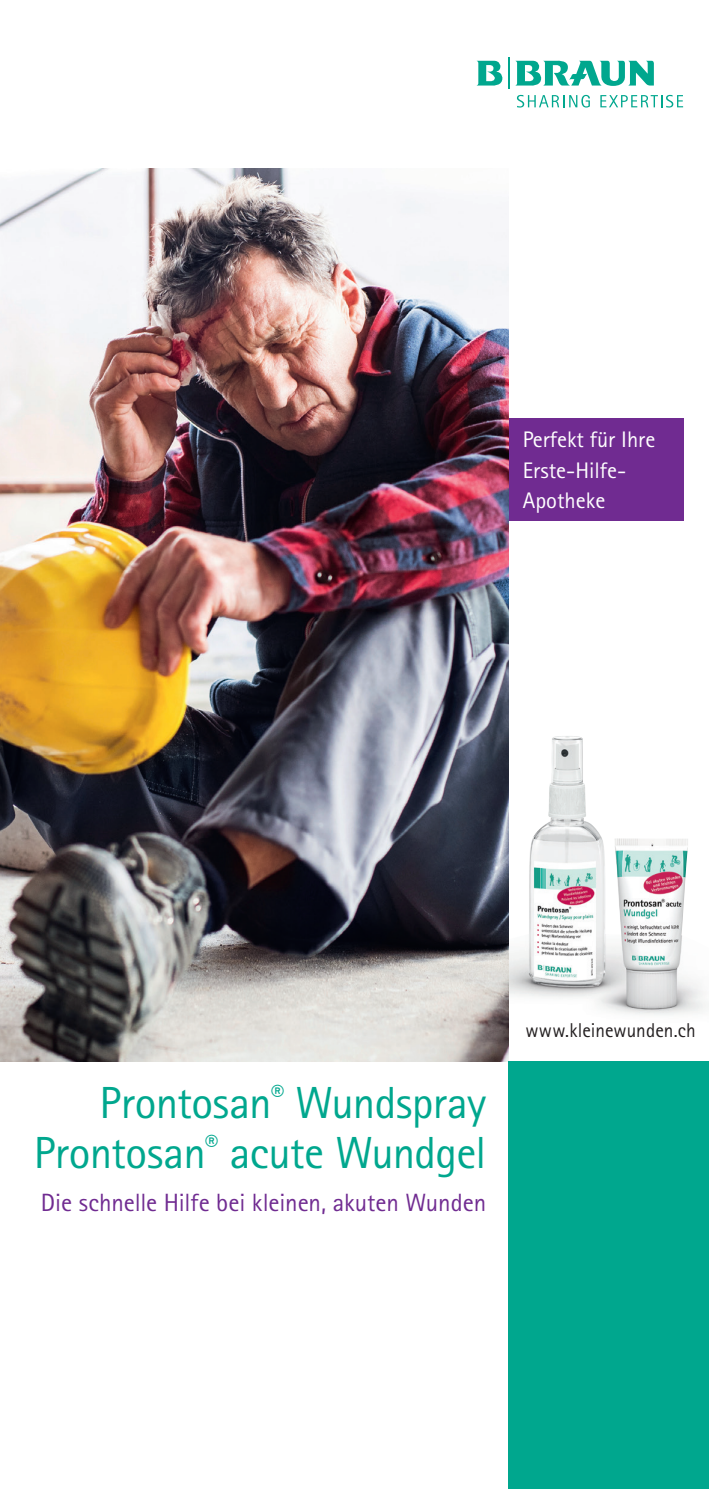
<style>
.page{position:relative;width:709px;height:1489px;background:#fff}
.page>*{position:absolute;margin:0;border:0;box-sizing:border-box;transform-origin:0 0}
.t1{font:45px/50px "Rotis Sans Serif Pro";letter-spacing:-.015em;color:#00a78e;text-align:right}
.t2{font:25px "Rotis Sans Serif Pro";letter-spacing:-.005em;color:#702b91}
.t3{font:22.5px/30px "Rotis Sans Serif Pro";color:#fff}
.t4{font:20px "Rotis Sans Serif Pro";color:#231f20;scale:.96 1}
</style>
<div class="page">
<img style="left:508px;top:735px;width:198px;height:309px">
<img style="left:0;top:168px;width:508px;height:893px">
<div style="left:508px;top:1061px;width:201px;height:427px;background:#00a78e"></div>
<svg style="left:517px;top:95px;width:73px;height:13px"></svg>
<svg style="left:600px;top:95px;width:83px;height:13px"></svg>
<svg style="left:476px;top:61px;width:26px;height:25px"></svg>
<svg style="left:515px;top:60px;width:139px;height:26px"></svg>
<hr style="left:508px;top:57px;width:1px;height:32px;background:#00a78e">
<div style="left:508px;top:418px;width:175px;height:103px;background:#702b91"></div>
<p class="t3" style="left:523px;top:425px;width:134px">Perfekt für Ihre<br>Erste-Hilfe-<br>Apotheke</p>
<p class="t1" style="left:34px;top:1077px;width:454px">Prontosan<sup>®</sup> Wundspray<br>Prontosan<sup>®</sup> acute Wundgel</p>
<p class="t2" style="left:41px;top:1187px;width:447px">Die schnelle Hilfe bei kleinen, akuten Wunden</p>
<p class="t4" style="left:525px;top:1018px;width:179px">www.kleinewunden.ch</p>
</div>
